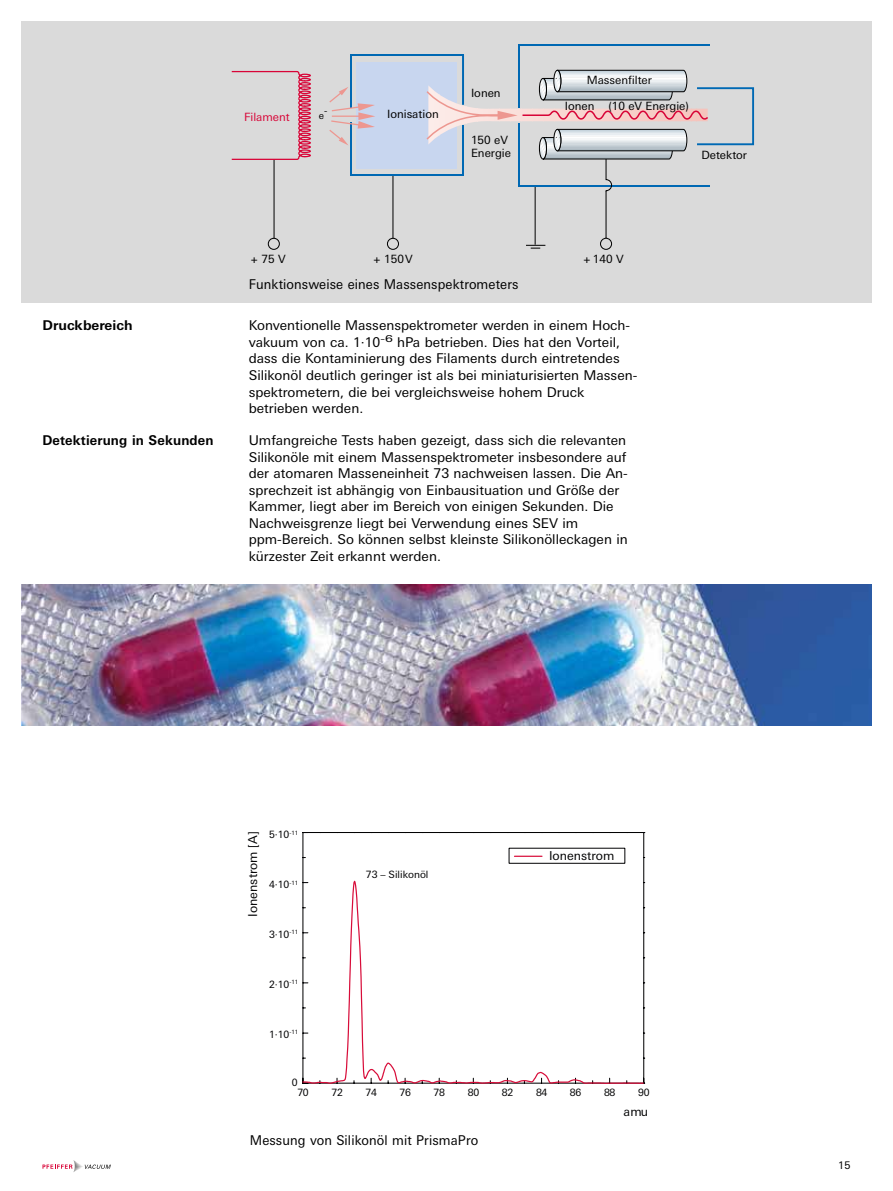
<style>
.page{position:relative;width:893px;height:1191px;background:#fff}
.page>*{position:absolute;margin:0;border:0;box-sizing:border-box;transform-origin:0 0}
.t1{font:13.5px/16.5px "Univers Next W1 G";color:#000}
.t2{font:13.5px "Univers Next W1 G";color:#000;scale:.95 1}
.t3{font:700 13.5px "Univers Next W1 G";letter-spacing:.01em;color:#000;scale:.95 1}
.t4{font:700 13.5px "Univers Next W1 G";letter-spacing:.01em;color:#000}
.t5{font:12.3px "Univers Next W1 G";color:#020203}
.t6{font:11.4px/13.6px "Univers Next W1 G";color:#000}
.t7{font:11.4px "Univers Next W1 G";color:#d80437}
.t8{font:10.5px "Univers Next W1 G";color:#000}
.t9{font:10.05px "Univers Next W1 G";color:#020203}
.t10{font:9.6px "Univers Next W1 G";color:#000}
</style>
<div class="page">
<div style="left:21px;top:21px;width:851px;height:141px;background:#dadada"></div>
<div style="left:21px;top:162px;width:851px;height:141px;background:#dadada"></div>
<svg style="left:43px;top:1160px;width:68px;height:12px"></svg>
<img style="left:21px;top:585px;width:851px;height:140px">
<hr style="left:350px;top:54px;width:2px;height:53px;background:#0068b3">
<hr style="left:462px;top:55px;width:2px;height:50px;background:#0068b3">
<hr style="left:352px;top:54px;width:112px;height:2px;background:#0068b3">
<hr style="left:274px;top:159px;width:1px;height:80px;background:#000">
<hr style="left:352px;top:174px;width:112px;height:2px;background:#0068b3">
<hr style="left:518px;top:44px;width:2px;height:63px;background:#0068b3">
<hr style="left:520px;top:44px;width:190px;height:2px;background:#0068b3">
<div style="left:356px;top:62px;width:101px;height:106px;background:#c8d6ef"></div>
<svg style="left:386px;top:70px;width:324px;height:180px"></svg>
<div style="left:268px;top:238px;width:12px;height:12px;border:1px solid #000;border-radius:50%"></div>
<svg style="left:232px;top:70px;width:79px;height:91px"></svg>
<hr style="left:350px;top:126px;width:2px;height:50px;background:#0068b3">
<svg style="left:329px;top:87px;width:46px;height:58px"></svg>
<div style="left:696px;top:87px;width:58px;height:58px;border:2px solid #0069b4"></div>
<hr style="left:302px;top:832px;width:1px;height:251px;background:#020203">
<hr style="left:303px;top:832px;width:341px;height:1px;background:#020203">
<hr style="left:643px;top:832px;width:1px;height:251px;background:#020203">
<svg style="left:302px;top:878px;width:342px;height:206px"></svg>
<hr style="left:514px;top:855px;width:28px;height:2px;background:#d80c39">
<p class="t7" style="left:244px;top:110px;width:47px">Filament</p>
<p class="t10" style="left:324px;top:105px;width:5px">-</p>
<p class="t10" style="left:319px;top:110px;width:7px">e</p>
<p class="t6" style="left:387px;top:107px;width:53px">Ionisation</p>
<p class="t6" style="left:471px;top:86px;width:31px">Ionen</p>
<p class="t6" style="left:471px;top:133px;width:41px">150 eV<br>Energie</p>
<p class="t6" style="left:587px;top:73px;width:67px">Massenfilter</p>
<p class="t6" style="left:565px;top:99px;width:126px">Ionen (10 eV Energie)</p>
<p class="t6" style="left:701px;top:148px;width:47px">Detektor</p>
<p class="t6" style="left:251px;top:252px;width:37px">+ 75 V</p>
<p class="t6" style="left:373px;top:252px;width:41px">+ 150 V</p>
<p class="t6" style="left:583px;top:252px;width:42px">+ 140 V</p>
<p class="t2" style="left:249px;top:276px;width:285px">Funktionsweise eines Massenspektrometers</p>
<p class="t4" style="left:43px;top:317px;width:92px">Druckbereich</p>
<p class="t1" style="left:249px;top:317px;width:390px">Konventionelle Massenspektrometer werden in einem Hoch&shy;vakuum von ca. 1·10<sup>-6</sup> hPa betrieben. Dies hat den Vorteil, dass die Kontaminierung des Filaments durch eintretendes Silikonöl deutlich geringer ist als bei miniaturisierten Massen&shy;spektrometern, die bei vergleichsweise hohem Druck betrieben werden.</p>
<p class="t3" style="left:43px;top:432px;width:182px">Detektierung in Sekunden</p>
<p class="t1" style="left:249px;top:432px;width:381px">Umfangreiche Tests haben gezeigt, dass sich die relevanten Silikonöle mit einem Massenspektrometer insbesondere auf der atomaren Masseneinheit 73 nachweisen lassen. Die An&shy;sprechzeit ist abhängig von Einbausituation und Größe der Kammer, liegt aber im Bereich von einigen Sekunden. Die Nachweisgrenze liegt bei Verwendung eines SEV im ppm-Bereich. So können selbst kleinste Silikonölleckagen in kürzester Zeit erkannt werden.</p>
<p class="t5" style="left:246px;top:916px;width:87px;rotate:-90deg">Ionenstrom [A]</p>
<p class="t9" style="left:269px;top:828px;width:31px">5·10<sup>-11</sup></p>
<p class="t9" style="left:269px;top:878px;width:31px">4·10<sup>-11</sup></p>
<p class="t9" style="left:269px;top:928px;width:31px">3·10<sup>-11</sup></p>
<p class="t9" style="left:269px;top:978px;width:31px">2·10<sup>-11</sup></p>
<p class="t9" style="left:366px;top:868px;width:64px">73 – Silikonöl</p>
<p class="t5" style="left:549px;top:848px;width:67px">Ionenstrom</p>
<p class="t9" style="left:269px;top:1028px;width:31px">1·10<sup>-11</sup></p>
<p class="t9" style="left:292px;top:1076px;width:7px">0</p>
<p class="t9" style="left:297px;top:1087px;width:13px">70</p>
<p class="t9" style="left:331px;top:1087px;width:13px">72</p>
<p class="t9" style="left:366px;top:1087px;width:13px">74</p>
<p class="t9" style="left:400px;top:1087px;width:13px">76</p>
<p class="t9" style="left:434px;top:1087px;width:13px">78</p>
<p class="t9" style="left:468px;top:1087px;width:13px">80</p>
<p class="t9" style="left:502px;top:1087px;width:13px">82</p>
<p class="t9" style="left:536px;top:1087px;width:13px">84</p>
<p class="t9" style="left:570px;top:1087px;width:13px">86</p>
<p class="t9" style="left:604px;top:1087px;width:13px">88</p>
<p class="t9" style="left:638px;top:1087px;width:13px">90</p>
<p class="t5" style="left:624px;top:1104px;width:26px">amu</p>
<p class="t2" style="left:250px;top:1132px;width:242px">Messung von Silikonöl mit PrismaPro</p>
<p class="t8" style="left:838px;top:1159px;width:14px">15</p>
</div>
